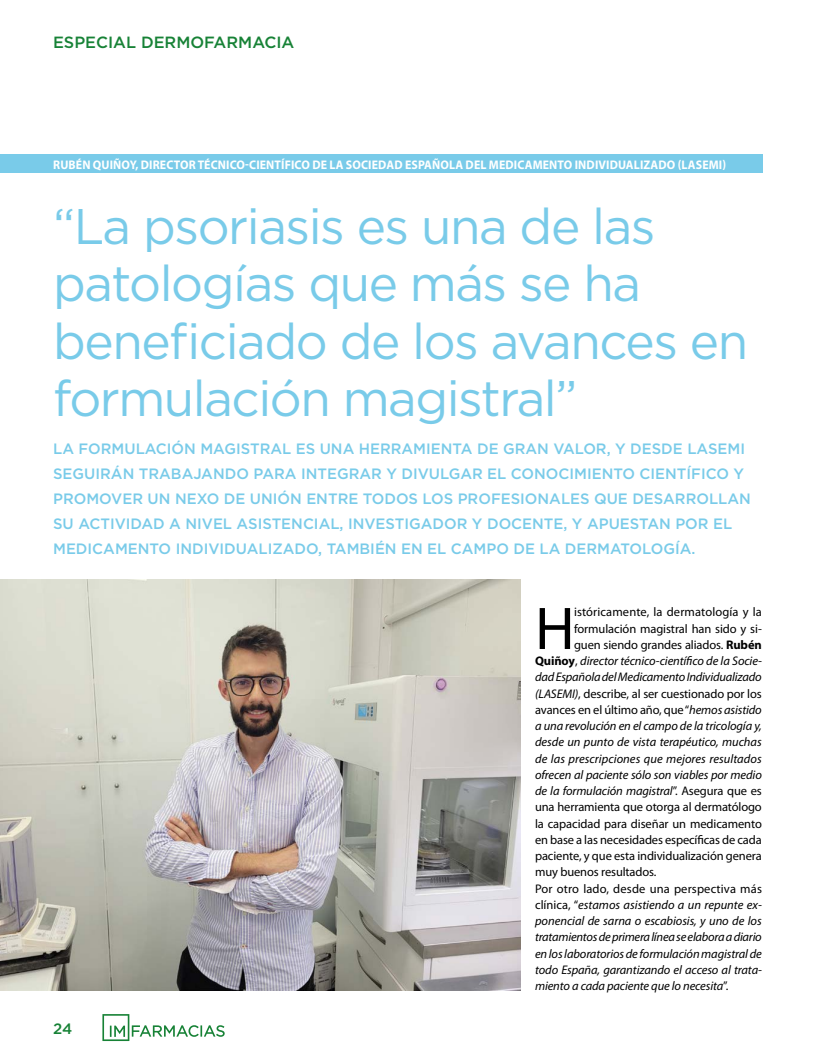
<style>
.page{position:relative;width:815px;height:1063px;background:#fff}
.page>*{position:absolute;margin:0;border:0;box-sizing:border-box;transform-origin:0 0}
.t1{font:60.75px "Myriad Pro";color:#000}
.t2{font:50px/57.5px "Gotham";letter-spacing:-.03em;color:#79cbe9}
.t3{font:500 16.25px "Gotham";color:#178236}
.t4{font:500 15px/25px "Gotham";color:#79cbe9}
.t5{font:500 15px "Gotham";color:#178236}
.t6{font:italic 12.5px "Myriad Pro";letter-spacing:-.01em;color:#000}
.t7{font:12.5px "Myriad Pro";letter-spacing:-.01em;color:#000}
.t8{font:700 12.5px "Myriad Pro";letter-spacing:.01em;color:#fff;scale:.95 1}
.t9{font:12.5px "Myriad Pro";letter-spacing:.01em;color:#000}
.s1{font-weight:700}
.s2{font-weight:700;font-style:normal}
.s3{font-style:normal}
.s4{font-style:italic}
</style>
<div class="page">
<svg style="left:102px;top:1014px;width:123px;height:27px"></svg>
<div style="left:0;top:155px;width:762px;height:18px;background:#79cbe9"></div>
<img style="left:0;top:579px;width:520px;height:411px">
<h3 class="t3" style="left:53px;top:32px;width:243px">ESPECIAL DERMOFARMACIA</h3>
<p class="t8" style="left:53px;top:156px;width:710px">RUBÉN QUIÑOY, DIRECTOR TÉCNICO-CIENTÍFICO DE LA SOCIEDAD ESPAÑOLA DEL MEDICAMENTO INDIVIDUALIZADO (LASEMI)</p>
<h2 class="t2" style="left:53px;top:196px;width:697px">“La psoriasis es una de las patologías que más se ha beneficiado de los avances en formulación magistral”</h2>
<p class="t4" style="left:53px;top:436px;width:699px">LA FORMULACIÓN MAGISTRAL ES UNA HERRAMIENTA DE GRAN VALOR, Y DESDE LASEMI SEGUIRÁN TRABAJANDO PARA INTEGRAR Y DIVULGAR EL CONOCIMIENTO CIENTÍFICO Y PROMOVER UN NEXO DE UNIÓN ENTRE TODOS LOS PROFESIONALES QUE DESARROLLAN SU ACTIVIDAD A NIVEL ASISTENCIAL, INVESTIGADOR Y DOCENTE, Y APUESTAN POR EL MEDICAMENTO INDIVIDUALIZADO, TAMBIÉN EN EL CAMPO DE LA DERMATOLOGÍA.</p>
<p class="t5" style="left:53px;top:1018px;width:21px">24</p>
<h1 class="t1" style="left:535px;top:591px;width:41px">H</h1>
<p class="t9" style="left:574px;top:605px;width:189px">istóricamente, la dermatología y la</p>
<p class="t7" style="left:574px;top:621px;width:189px">formulación magistral han sido y si-</p>
<p class="t7" style="left:574px;top:637px;width:189px">guen siendo grandes aliados. <span class="s1">Rubén</span></p>
<p class="t6" style="left:535px;top:653px;width:228px"><span class="s2">Quiñoy</span><span class="s3">,</span> director técnico-científico de la Socie-</p>
<p class="t6" style="left:535px;top:670px;width:228px">dad Española del Medicamento Individualizado</p>
<p class="t7" style="left:535px;top:686px;width:228px"><span class="s4">(LASEMI)</span>, describe, al ser cuestionado por los</p>
<p class="t7" style="left:535px;top:702px;width:228px">avances en el último año, que “<span class="s4">hemos asistido</span></p>
<p class="t6" style="left:535px;top:718px;width:228px">a una revolución en el campo de la tricología y,</p>
<p class="t6" style="left:535px;top:735px;width:228px">desde un punto de vista terapéutico, muchas</p>
<p class="t6" style="left:535px;top:751px;width:228px">de las prescripciones que mejores resultados</p>
<p class="t6" style="left:535px;top:767px;width:228px">ofrecen al paciente sólo son viables por medio</p>
<p class="t6" style="left:535px;top:783px;width:228px">de la formulación magistral<span class="s3">”. Asegura que es</span></p>
<p class="t7" style="left:535px;top:800px;width:228px">una herramienta que otorga al dermatólogo</p>
<p class="t7" style="left:535px;top:816px;width:228px">la capacidad para diseñar un medicamento</p>
<p class="t7" style="left:535px;top:832px;width:228px">en base a las necesidades específicas de cada</p>
<p class="t7" style="left:535px;top:848px;width:228px">paciente, y que esta individualización genera</p>
<p class="t7" style="left:535px;top:865px;width:123px">muy buenos resultados.</p>
<p class="t9" style="left:535px;top:881px;width:228px">Por otro lado, desde una perspectiva más</p>
<p class="t6" style="left:535px;top:897px;width:228px"><span class="s3">clínica, “</span>estamos asistiendo a un repunte ex-</p>
<p class="t6" style="left:535px;top:913px;width:228px">ponencial de sarna o escabiosis, y uno de los</p>
<p class="t6" style="left:535px;top:930px;width:228px">tratamientos de primera línea se elabora a diario</p>
<p class="t6" style="left:535px;top:946px;width:228px">en los laboratorios de formulación magistral de</p>
<p class="t6" style="left:535px;top:962px;width:228px">todo España, garantizando el acceso al trata-</p>
<p class="t6" style="left:535px;top:978px;width:195px">miento a cada paciente que lo necesita<span class="s3">”.</span></p>
</div>
